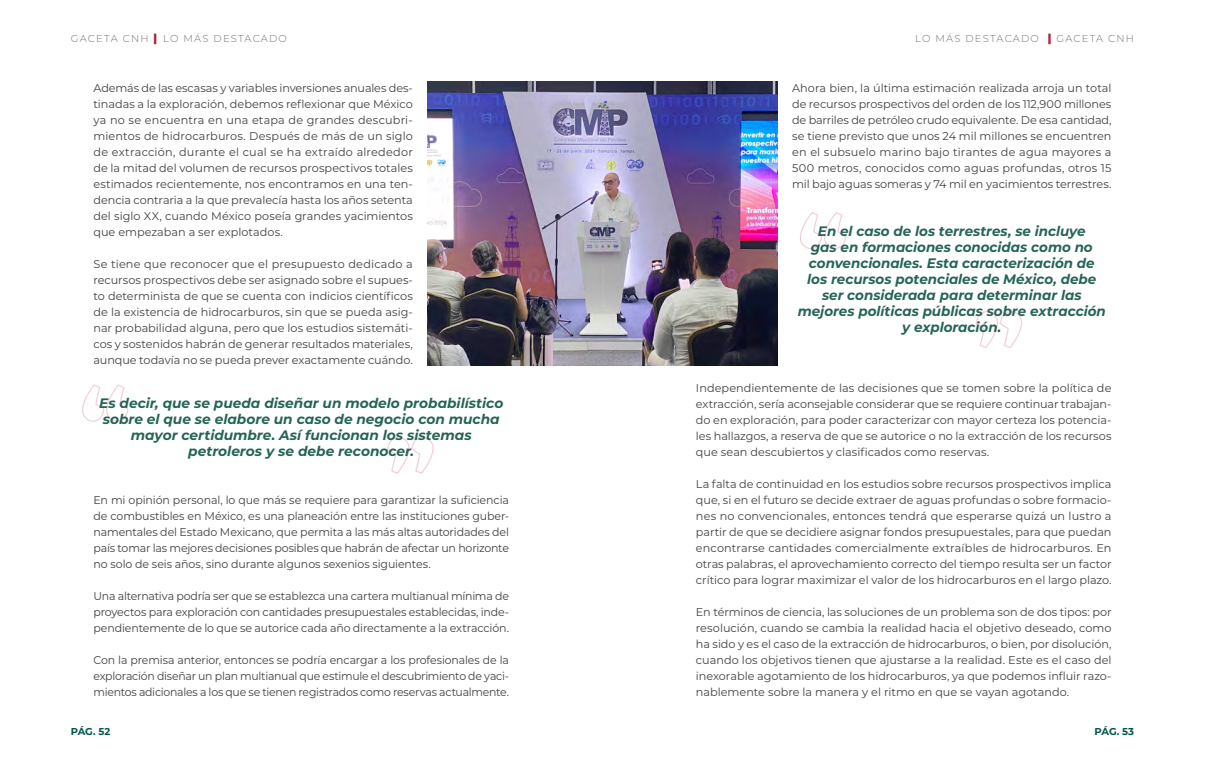
<style>
.page{position:relative;width:1205px;height:766px;background:#fff}
.page>*{position:absolute;margin:0;border:0;box-sizing:border-box;transform-origin:0 0}
.t1{font:italic 700 13.75px/16px "Montserrat";color:#256457;text-align:center}
.t2{font:11.25px/16px "Montserrat";letter-spacing:-.005em;color:#434141;text-align:justify}
.t3{font:300 10px "Montserrat";letter-spacing:.12em;color:#737277}
.t4{font:700 10px "Montserrat";letter-spacing:-.01em;color:#00584a}
.s1{font-weight:900;font-size:11.25px;color:#b0213e}
</style>
<div class="page">
<img style="left:427px;top:81px;width:351px;height:284px">
<svg style="left:82px;top:384px;width:47px;height:38px"></svg>
<svg style="left:387px;top:436px;width:47px;height:38px"></svg>
<svg style="left:800px;top:212px;width:47px;height:38px"></svg>
<svg style="left:975px;top:311px;width:47px;height:38px"></svg>
<p class="t3" style="left:71px;top:32px;width:218px">GACETA CNH <span class="s1">|</span> LO MÁS DESTACADO</p>
<p class="t3" style="left:915px;top:32px;width:220px">LO MÁS DESTACADO <span class="s1">|</span> GACETA CNH</p>
<p class="t2" style="left:93px;top:80px;width:321px">Además de las escasas y variables inversiones anuales des&shy;tinadas a la exploración, debemos reflexionar que México ya no se encuentra en una etapa de grandes descubri&shy;mientos de hidrocarburos. Después de más de un siglo de extracción, durante el cual se ha extraído alrededor de la mitad del volumen de recursos prospectivos totales estimados recientemente, nos encontramos en una ten&shy;dencia contraria a la que prevalecía hasta los años setenta del siglo XX, cuando México poseía grandes yacimientos que empezaban a ser explotados.</p>
<p class="t2" style="left:93px;top:255px;width:321px">Se tiene que reconocer que el presupuesto dedicado a recursos prospectivos debe ser asignado sobre el supues&shy;to determinista de que se cuenta con indicios científicos de la existencia de hidrocarburos, sin que se pueda asig&shy;nar probabilidad alguna, pero que los estudios sistemáti&shy;cos y sostenidos habrán de generar resultados materiales, aunque todavía no se pueda prever exactamente cuándo.</p>
<p class="t1" style="left:99px;top:394px;width:406px">Es decir, que se pueda diseñar un modelo probabilístico sobre el que se elabore un caso de negocio con mucha mayor certidumbre. Así funcionan los sistemas petroleros y se debe reconocer.</p>
<p class="t2" style="left:93px;top:491px;width:417px">En mi opinión personal, lo que más se requiere para garantizar la suficiencia de combustibles en México, es una planeación entre las instituciones guber&shy;namentales del Estado Mexicano, que permita a las más altas autoridades del país tomar las mejores decisiones posibles que habrán de afectar un horizonte no solo de seis años, sino durante algunos sexenios siguientes.</p>
<p class="t2" style="left:93px;top:587px;width:417px">Una alternativa podría ser que se establezca una cartera multianual mínima de proyectos para exploración con cantidades presupuestales establecidas, inde&shy;pendientemente de lo que se autorice cada año directamente a la extracción.</p>
<p class="t2" style="left:93px;top:651px;width:417px">Con la premisa anterior, entonces se podría encargar a los profesionales de la exploración diseñar un plan multianual que estimule el descubrimiento de yaci&shy;mientos adicionales a los que se tienen registrados como reservas actualmente.</p>
<p class="t2" style="left:792px;top:80px;width:321px">Ahora bien, la última estimación realizada arroja un total de recursos prospectivos del orden de los 112,900 millones de barriles de petróleo crudo equivalente. De esa cantidad, se tiene previsto que unos 24 mil millones se encuentren en el subsuelo marino bajo tirantes de agua mayores a 500 metros, conocidos como aguas profundas, otros 15 mil bajo aguas someras y 74 mil en yacimientos terrestres.</p>
<p class="t1" style="left:798px;top:222px;width:309px">En el caso de los terrestres, se incluye<br>gas en formaciones conocidas como no convencionales. Esta caracterización de los recursos potenciales de México, debe ser considerada para determinar las mejores políticas públicas sobre extracción y exploración.</p>
<p class="t2" style="left:696px;top:379px;width:417px">Independientemente de las decisiones que se tomen sobre la política de extracción, sería aconsejable considerar que se requiere continuar trabajan&shy;do en exploración, para poder caracterizar con mayor certeza los potencia&shy;les hallazgos, a reserva de que se autorice o no la extracción de los recursos que sean descubiertos y clasificados como reservas.</p>
<p class="t2" style="left:696px;top:475px;width:417px">La falta de continuidad en los estudios sobre recursos prospectivos implica que, si en el futuro se decide extraer de aguas profundas o sobre formacio&shy;nes no convencionales, entonces tendrá que esperarse quizá un lustro a partir de que se decidiere asignar fondos presupuestales, para que puedan encontrarse cantidades comercialmente extraíbles de hidrocarburos. En otras palabras, el aprovechamiento correcto del tiempo resulta ser un factor crítico para lograr maximizar el valor de los hidrocarburos en el largo plazo.</p>
<p class="t2" style="left:696px;top:603px;width:417px">En términos de ciencia, las soluciones de un problema son de dos tipos: por resolución, cuando se cambia la realidad hacia el objetivo deseado, como ha sido y es el caso de la extracción de hidrocarburos, o bien, por disolución, cuando los objetivos tienen que ajustarse a la realidad. Este es el caso del inexorable agotamiento de los hidrocarburos, ya que podemos influir razo&shy;nablemente sobre la manera y el ritmo en que se vayan agotando.</p>
<p class="t4" style="left:71px;top:724px;width:41px">PÁG. 52</p>
<p class="t4" style="left:1094px;top:724px;width:41px">PÁG. 53</p>
</div>
